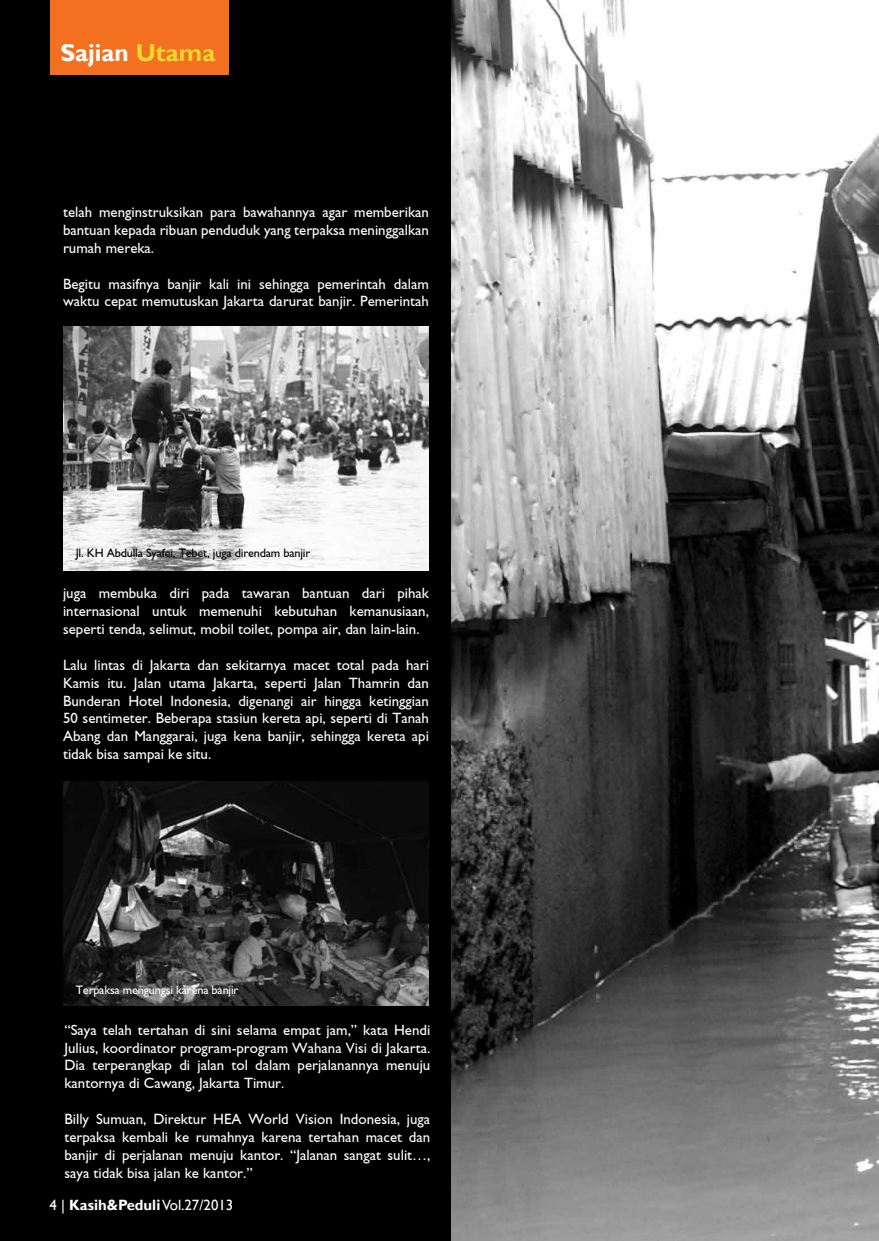
<style>
.page{position:relative;width:879px;height:1241px;background:#fff}
.page>*{position:absolute;margin:0;border:0;box-sizing:border-box;transform-origin:0 0}
.t1{font:700 24.5px "Gill Sans";color:#fff}
.t2{font:14.88px/17.8px "Gill Sans";color:#fff;text-align:justify}
.t3{font:14.88px "Gill Sans";color:#fff}
.t4{font:12.25px "Gill Sans";letter-spacing:-.015em;color:#000}
.t5{font:12.25px "Gill Sans";letter-spacing:-.015em;color:#fff}
.s1{color:#ebd82f}
.s2{font-weight:700}
</style>
<div class="page">
<img style="left:450px;top:0;width:428px;height:1240px">
<div style="left:0;top:0;width:450px;height:1240px;background:#000"></div>
<div style="left:50px;top:0;width:179px;height:74px;background:#f37021"></div>
<img style="left:63px;top:326px;width:366px;height:244px">
<img style="left:63px;top:781px;width:366px;height:224px">
<h1 class="t1" style="left:60px;top:38px;width:156px">Sajian <span class="s1">Utama</span></h1>
<p class="t2" style="left:63px;top:203px;width:367px">telah menginstruksikan para bawahannya agar memberikan bantuan kepada ribuan penduduk yang terpaksa meninggalkan rumah mereka.</p>
<p class="t2" style="left:63px;top:275px;width:367px">Begitu masifnya banjir kali ini sehingga pemerintah dalam waktu cepat memutuskan Jakarta darurat banjir. Pemerintah</p>
<p class="t4" style="left:76px;top:546px;width:236px">Jl. KH Abdulla Syafei, Tebet, juga direndam banjir</p>
<p class="t2" style="left:63px;top:584px;width:367px">juga membuka diri pada tawaran bantuan dari pihak internasional untuk memenuhi kebutuhan kemanusiaan, seperti tenda, selimut, mobil toilet, pompa air, dan lain-lain.</p>
<p class="t2" style="left:63px;top:656px;width:367px">Lalu lintas di Jakarta dan sekitarnya macet total pada hari Kamis itu. Jalan utama Jakarta, seperti Jalan Thamrin dan Bunderan Hotel Indonesia, digenangi air hingga ketinggian 50 sentimeter. Beberapa stasiun kereta api, seperti di Tanah Abang dan Manggarai, juga kena banjir, sehingga kereta api tidak bisa sampai ke situ.</p>
<p class="t5" style="left:76px;top:982px;width:164px">Terpaksa mengungsi karena banjir</p>
<p class="t2" style="left:64px;top:1020px;width:367px">“Saya telah tertahan di sini selama empat jam,” kata Hendi Julius, koordinator program-program Wahana Visi di Jakarta.<br>Dia terperangkap di jalan tol dalam perjalanannya menuju kantornya di Cawang, Jakarta Timur.</p>
<p class="t2" style="left:64px;top:1109px;width:367px">Billy Sumuan, Direktur HEA World Vision Indonesia, juga terpaksa kembali ke rumahnya karena tertahan macet dan banjir di perjalanan menuju kantor. “Jalanan sangat sulit…, saya tidak bisa jalan ke kantor.”</p>
<p class="t3" style="left:50px;top:1196px;width:185px">4 | <span class="s2">Kasih&amp;Peduli</span> Vol.27/2013</p>
</div>
